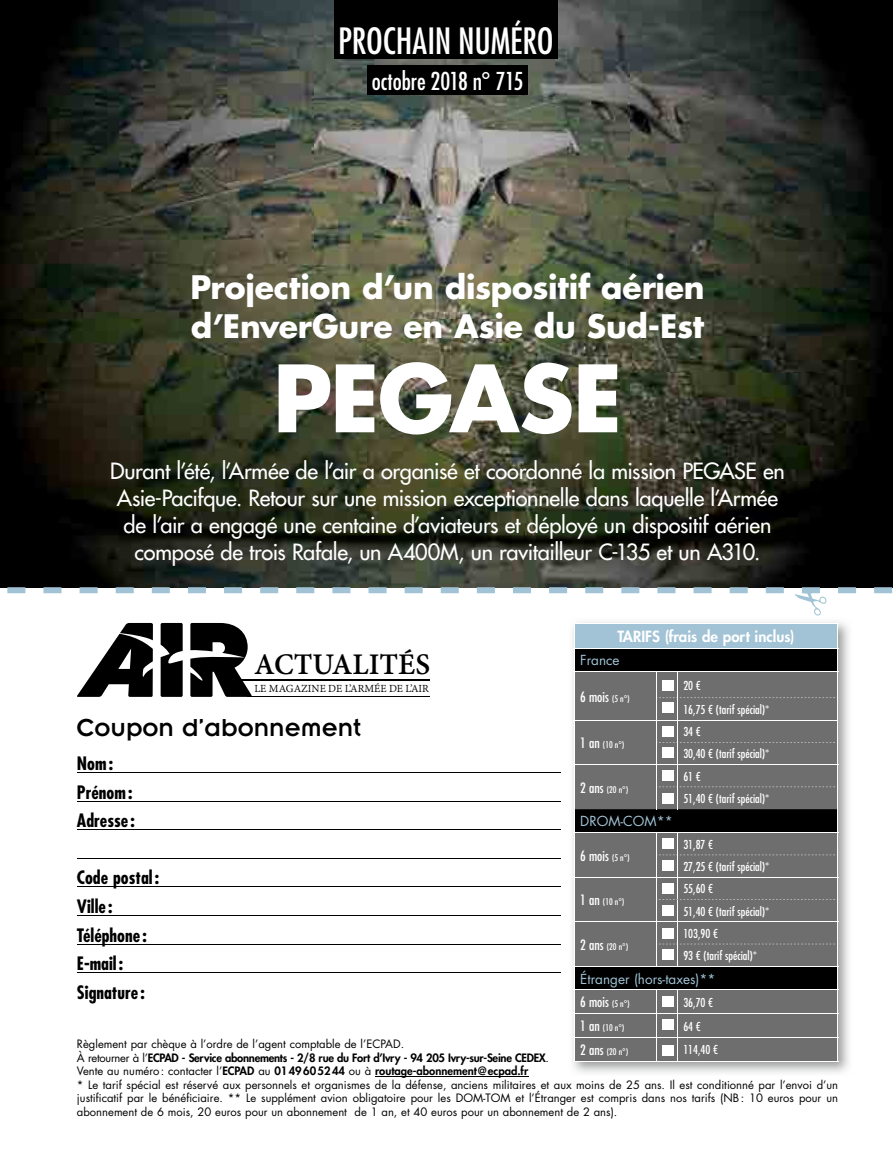
<style>
.page{position:relative;width:893px;height:1149px;background:#fff}
.page>*{position:absolute;margin:0;border:0;box-sizing:border-box;transform-origin:0 0}
.t1{font:700 90px "Futura Std";letter-spacing:-.02em;color:#fff}
.t2{font:condensed 35.25px "Futura Std";letter-spacing:-.005em;color:#fff}
.t3{font:700 32.55px "Adobe Devanagari";color:#000}
.t4{font:700 31.5px/39px "Futura Std";letter-spacing:-.005em;color:#fff}
.t5{font:27px "Insignia LT Std";color:#000}
.t6{font:condensed 24px "Futura Std";letter-spacing:-.005em;color:#fff}
.t7{font:500 21.75px/27px "Futura Std";letter-spacing:-.015em;color:#fff;text-align:center}
.t8{font:700 condensed 18px/28.5px "Futura Std";color:#000}
.t9{font:800 15px "Futura Std";color:#fff}
.t10{font:condensed 13.95px "Futura Std";color:#fff}
.t11{font:13.5px "Futura Std";color:#a1c3d5}
.t12{font:condensed 12px/22.2px "Futura Std";color:#fff}
.t13{font:11.7px "Adobe Devanagari";color:#000}
.t14{font:11.25px/13.5px "Futura Std";color:#000}
.t15{font:condensed 9px "Futura Std";color:#fff}
.s1{font-size:9px}
.s2{font-size:13.95px}
.s3{font-weight:800}
</style>
<div class="page">
<img style="left:0;top:0;width:893px;height:588px">
<svg style="left:0;top:587px;width:892px;height:28px"></svg>
<hr style="left:77px;top:772px;width:484px;height:1px;background:#000">
<hr style="left:77px;top:800px;width:484px;height:1px;background:#000">
<hr style="left:77px;top:829px;width:484px;height:1px;background:#000">
<hr style="left:77px;top:857px;width:484px;height:1px;background:#000">
<hr style="left:77px;top:886px;width:484px;height:1px;background:#000">
<hr style="left:77px;top:914px;width:484px;height:1px;background:#000">
<hr style="left:77px;top:943px;width:484px;height:1px;background:#000">
<hr style="left:77px;top:971px;width:484px;height:1px;background:#000">
<img style="left:572px;top:622px;width:277px;height:451px">
<div style="left:574px;top:623px;width:264px;height:25px;background:#a1c3d5"></div>
<div style="left:574px;top:648px;width:264px;height:23px;background:#000"></div>
<div style="left:575px;top:672px;width:81px;height:388px;background:#6e6e6e"></div>
<svg style="left:575px;top:808px;width:81px;height:181px;background:#535353"></svg>
<hr style="left:574px;top:622px;width:82px;height:1px;background:#fff">
<hr style="left:574px;top:647px;width:82px;height:1px;background:#fff">
<hr style="left:574px;top:671px;width:82px;height:1px;background:#fff">
<hr style="left:574px;top:719px;width:82px;height:1px;background:#fff">
<hr style="left:574px;top:764px;width:82px;height:1px;background:#fff">
<hr style="left:574px;top:832px;width:82px;height:1px;background:#fff">
<hr style="left:574px;top:876px;width:82px;height:1px;background:#fff">
<hr style="left:574px;top:921px;width:82px;height:1px;background:#fff">
<hr style="left:574px;top:965px;width:82px;height:1px;background:#fff">
<hr style="left:574px;top:989px;width:82px;height:1px;background:#fff">
<hr style="left:574px;top:1012px;width:82px;height:1px;background:#fff">
<hr style="left:574px;top:1036px;width:82px;height:1px;background:#fff">
<svg style="left:574px;top:623px;width:1px;height:437px"></svg>
<hr style="left:574px;top:1060px;width:82px;height:1px;background:#fff">
<svg style="left:656px;top:622px;width:182px;height:439px;background:#67696a"></svg>
<hr style="left:677px;top:1060px;width:161px;height:1px;background:#fff">
<div style="left:662px;top:726px;width:11px;height:10px;background:#fff"></div>
<div style="left:662px;top:747px;width:11px;height:10px;background:#fff"></div>
<div style="left:662px;top:770px;width:11px;height:10px;background:#fff"></div>
<div style="left:662px;top:792px;width:11px;height:11px;background:#fff"></div>
<div style="left:662px;top:838px;width:11px;height:10px;background:#fff"></div>
<div style="left:662px;top:860px;width:11px;height:10px;background:#fff"></div>
<div style="left:662px;top:883px;width:11px;height:10px;background:#fff"></div>
<div style="left:662px;top:904px;width:11px;height:11px;background:#fff"></div>
<div style="left:662px;top:927px;width:11px;height:11px;background:#fff"></div>
<div style="left:662px;top:949px;width:11px;height:10px;background:#fff"></div>
<div style="left:662px;top:995px;width:11px;height:11px;background:#fff"></div>
<div style="left:662px;top:1019px;width:11px;height:10px;background:#fff"></div>
<div style="left:662px;top:1044px;width:11px;height:11px;background:#fff"></div>
<div style="left:662px;top:680px;width:11px;height:10px;background:#fff"></div>
<div style="left:662px;top:702px;width:11px;height:11px;background:#fff"></div>
<hr style="left:234px;top:678px;width:195px;height:2px;background:#000">
<hr style="left:247px;top:696px;width:182px;height:1px;background:#000">
<svg style="left:161px;top:623px;width:91px;height:73px"></svg>
<svg style="left:77px;top:623px;width:76px;height:73px"></svg>
<hr style="left:375px;top:1075px;width:153px;height:1px;background:#000">
<div style="left:334px;top:0;width:224px;height:59px;background:#000"></div>
<div style="left:367px;top:65px;width:161px;height:29px;background:#000"></div>
<h2 class="t2" style="left:338px;top:20px;width:217px">PROCHAIN NUMÉRO</h2>
<h3 class="t6" style="left:372px;top:67px;width:153px">octobre 2018 n° 715</h3>
<h3 class="t4" style="left:190px;top:267px;width:516px">Projection d’un dispositif aérien d’EnverGure en Asie du Sud-Est</h3>
<h1 class="t1" style="left:273px;top:338px;width:351px">PEGASE</h1>
<p class="t7" style="left:110px;top:457px;width:676px">Durant l’été, l’Armée de l’air a organisé et coordonné la mission PEGASE en Asie-Pacifque. Retour sur une mission exceptionnelle dans laquelle l’Armée de l’air a engagé une centaine d’aviateurs et déployé un dispositif aérien composé de trois Rafale, un A400M, un ravitailleur C-135 et un A310.</p>
<h3 class="t9" style="left:617px;top:626px;width:179px">TARIFS (frais de port inclus)</h3>
<p class="t11" style="left:580px;top:651px;width:41px">France</p>
<p class="t10" style="left:580px;top:687px;width:51px">6 mois <span class="s1">(5 n°)</span></p>
<p class="t12" style="left:683px;top:673px;width:88px;line-height:24.2px">20 €<br>16,75 € (tarif spécial)*</p>
<p class="t15" style="left:580px;top:739px;width:46px"><span class="s2">1 an</span> (10 n°)</p>
<p class="t12" style="left:683px;top:720px;width:88px">34 €<br>30,40 € (tarif spécial)*</p>
<p class="t15" style="left:580px;top:783px;width:49px"><span class="s2">2 ans</span> (20 n°)</p>
<p class="t12" style="left:683px;top:764px;width:88px">61 €<br>51,40 € (tarif spécial)*</p>
<p class="t11" style="left:580px;top:812px;width:94px">DROM-COM**</p>
<p class="t10" style="left:580px;top:846px;width:51px">6 mois <span class="s1">(5 n°)</span></p>
<p class="t12" style="left:683px;top:832px;width:88px">31,87 €<br>27,25 € (tarif spécial)*</p>
<p class="t15" style="left:580px;top:896px;width:46px"><span class="s2">1 an</span> (10 n°)</p>
<p class="t12" style="left:683px;top:877px;width:88px">55,60 €<br>51,40 € (tarif spécial)*</p>
<p class="t15" style="left:580px;top:940px;width:49px"><span class="s2">2 ans</span> (20 n°)</p>
<p class="t12" style="left:683px;top:921px;width:75px">103,90 €<br>93 € (tarif spécial)*</p>
<p class="t11" style="left:580px;top:969px;width:137px">Étranger (hors-taxes)**</p>
<p class="t10" style="left:580px;top:993px;width:51px">6 mois <span class="s1">(5 n°)</span></p>
<p class="t12" style="left:683px;top:990px;width:31px">36,70 €</p>
<p class="t15" style="left:580px;top:1022px;width:46px"><span class="s2">1 an</span> (10 n°)</p>
<p class="t12" style="left:683px;top:1014px;width:19px">64 €</p>
<p class="t15" style="left:580px;top:1046px;width:49px"><span class="s2">2 ans</span> (20 n°)</p>
<p class="t12" style="left:683px;top:1038px;width:36px">114,40 €</p>
<h3 class="t3" style="left:254px;top:645px;width:178px">ACTUALITÉS</h3>
<p class="t13" style="left:254px;top:682px;width:176px">LE MAGAZINE DE L’ARMÉE DE L’AIR</p>
<h3 class="t5" style="left:77px;top:714px;width:286px">Coupon d’abonnement</h3>
<h3 class="t8" style="left:77px;top:749px;width:60px">Nom :<br>Prénom :<br>Adresse :</h3>
<h3 class="t8" style="left:77px;top:863px;width:84px">Code postal :<br>Ville :<br>Téléphone :<br>E-mail :<br>Signature :</h3>
<p class="t14" style="left:77px;top:1037px;width:763px">Règlement par chèque à l’ordre de l’agent comptable de l’ECPAD.<br>À retourner à l’<span class="s3">ECPAD - Service abonnements - 2/8 rue du Fort d’Ivry - 94 205 Ivry-sur-Seine CEDEX</span>.<br>Vente au numéro : contacter l’<span class="s3">ECPAD</span> au <span class="s3">01 49 60 52 44</span> ou à <span class="s3">routage-abonnement@ecpad.fr<br></span>* Le tarif spécial est réservé aux personnels et organismes de la défense, anciens militaires et aux moins de 25 ans. Il est conditionné par l’envoi d’un justificatif par le bénéficiaire. ** Le supplément avion obligatoire pour les DOM-TOM et l’Étranger est compris dans nos tarifs (NB : 10 euros pour un abonnement de 6 mois, 20 euros pour un abonnement de 1 an, et 40 euros pour un abonnement de 2 ans).</p>
</div>
